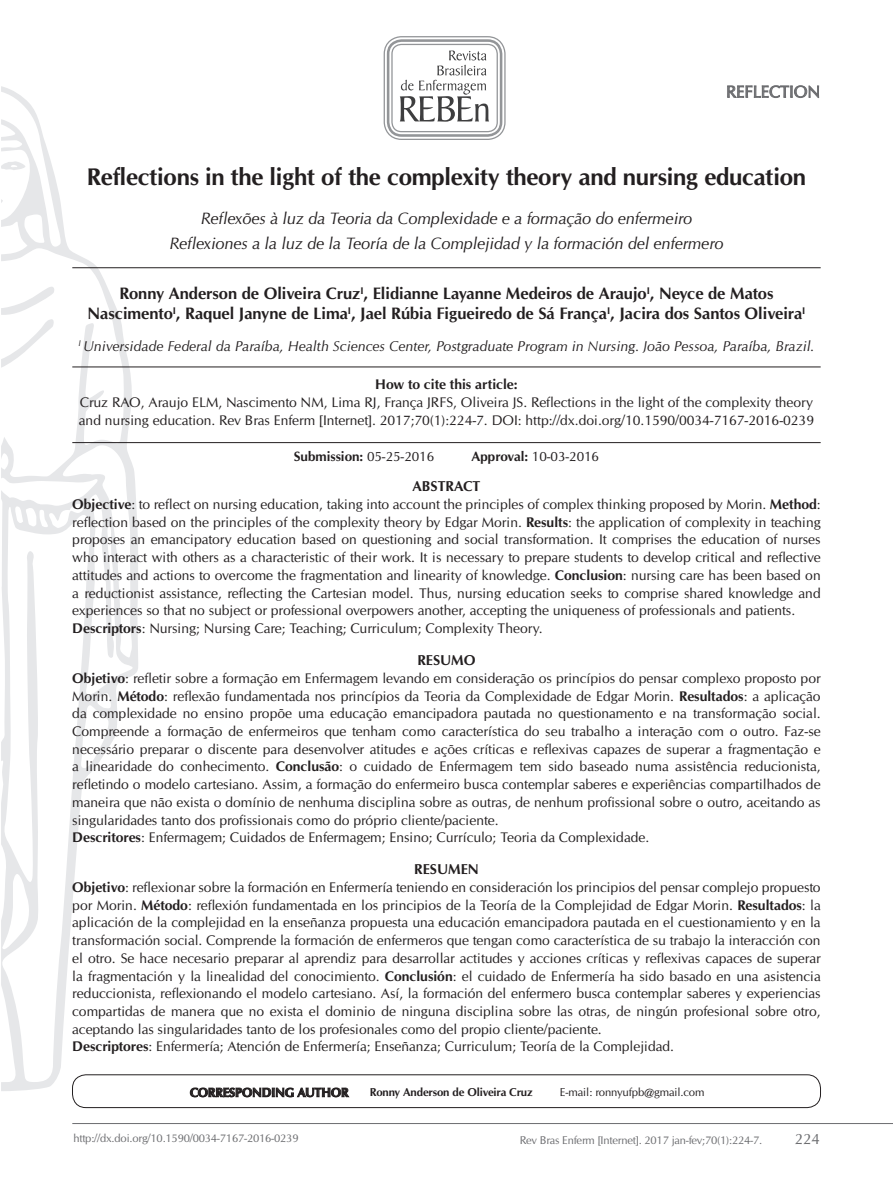
<style>
.page{position:relative;width:893px;height:1191px;background:#fff}
.page>*{position:absolute;margin:0;border:0;box-sizing:border-box;transform-origin:0 0}
.t1{font:700 24px "URW Classico";letter-spacing:-.01em;color:#231f20}
.t2{font:700 16.5px/19.8px "URW Classico";color:#231f20;text-align:center}
.t3{font:italic 16.5px/25.2px "URW Classico";letter-spacing:-.01em;color:#231f20;text-align:center}
.t4{font:16.5px "URW Classico";color:#6c6d70}
.t5{font:15px "URW Classico";color:#6c6d70}
.t6{font:italic 14.25px "URW Classico";color:#231f20}
.t7{font:700 14.25px "URW Classico";color:#231f20}
.t8{font:13.95px/17.7px "URW Classico";color:#231f20}
.t9{font:700 13.95px "URW Classico";color:#231f20}
.t10{font:700 13.5px "URW Classico";color:#231f20}
.t11{font:13.5px "URW Classico";color:#231f20}
.t12{font:700 12.45px "URW Classico";letter-spacing:-.01em;color:#231f20}
.t13{font:700 11.4px "URW Classico";letter-spacing:-.01em;color:#231f20}
.t14{font:11.4px "URW Classico";letter-spacing:-.01em;color:#231f20}
.t15{font:11.25px "URW Classico";letter-spacing:-.015em;color:#6c6d70}
.s1{font-weight:400}
.s2{font-weight:700}
</style>
<div class="page">
<div style="left:384px;top:36px;width:122px;height:104px;border:1px solid #939598;border-radius:17px"></div>
<div style="left:387px;top:39px;width:115px;height:98px;border:3px solid #939598;border-radius:14px"></div>
<div style="left:391px;top:44px;width:107px;height:88px;border:1px solid #939598;border-radius:10px"></div>
<svg style="left:400px;top:51px;width:89px;height:71px"></svg>
<hr style="left:72px;top:1123px;width:821px;height:1px;background:#6c6d70">
<svg style="left:1px;top:86px;width:137px;height:1005px"></svg>
<hr style="left:72px;top:267px;width:749px;height:1px;background:#231f20">
<hr style="left:72px;top:367px;width:749px;height:1px;background:#231f20">
<hr style="left:72px;top:442px;width:749px;height:1px;background:#231f20">
<svg style="left:727px;top:86px;width:92px;height:12px"></svg>
<div style="left:72px;top:1074px;width:749px;height:33px;border:1px solid #231f20;border-radius:14px"></div>
<svg style="left:190px;top:1087px;width:159px;height:10px"></svg>
<p class="t4" style="left:726px;top:82px;width:96px">REFLECTION</p>
<h1 class="t1" style="left:87px;top:162px;width:720px">Reflections in the light of the complexity theory and nursing education</h1>
<p class="t3" style="left:169px;top:206px;width:556px">Reflexões à luz da Teoria da Complexidade e a formação do enfermeiro<br>Reflexiones a la luz de la Teoría de la Complejidad y la formación del enfermero</p>
<p class="t2" style="left:88px;top:284px;width:719px">Ronny Anderson de Oliveira Cruz<sup>I</sup>, Elidianne Layanne Medeiros de Araujo<sup>I</sup>, Neyce de Matos<br>Nascimento<sup>I</sup>, Raquel Janyne de Lima<sup>I</sup>, Jael Rúbia Figueiredo de Sá França<sup>I</sup>, Jacira dos Santos Oliveira<sup>I</sup></p>
<p class="t6" style="left:78px;top:338px;width:738px"><sup>I</sup> Universidade Federal da Paraíba, Health Sciences Center, Postgraduate Program in Nursing. João Pessoa, Paraíba, Brazil.</p>
<p class="t9" style="left:375px;top:375px;width:144px">How to cite this article:</p>
<p class="t8" style="left:79px;top:393px;width:737px">Cruz RAO, Araujo ELM, Nascimento NM, Lima RJ, França JRFS, Oliveira JS. Reflections in the light of the complexity theory and nursing education. Rev Bras Enferm [Internet]. 2017;70(1):224-7. DOI: http://dx.doi.org/10.1590/0034-7167-2016-0239</p>
<p class="t10" style="left:294px;top:448px;width:142px">Submission: <span class="s1">05-25-2016</span></p>
<p class="t11" style="left:471px;top:448px;width:129px"><span class="s2">Approval:</span> 10-03-2016</p>
<p class="t7" style="left:412px;top:478px;width:69px">ABSTRACT</p>
<p class="t8" style="left:72px;top:495px;width:750px"><span class="s2">Objective</span>: to reflect on nursing education, taking into account the principles of complex thinking proposed by Morin. <span class="s2">Method</span>: reflection based on the principles of the complexity theory by Edgar Morin. <span class="s2">Results</span>: the application of complexity in teaching proposes an emancipatory education based on questioning and social transformation. It comprises the education of nurses who interact with others as a characteristic of their work. It is necessary to prepare students to develop critical and reflective attitudes and actions to overcome the fragmentation and linearity of knowledge. <span class="s2">Conclusion</span>: nursing care has been based on a reductionist assistance, reflecting the Cartesian model. Thus, nursing education seeks to comprise shared knowledge and experiences so that no subject or professional overpowers another, accepting the uniqueness of professionals and patients.<br><span class="s2">Descriptors</span>: Nursing; Nursing Care; Teaching; Curriculum; Complexity Theory.</p>
<p class="t7" style="left:417px;top:651px;width:60px">RESUMO</p>
<p class="t8" style="left:72px;top:669px;width:750px"><span class="s2">Objetivo</span>: refletir sobre a formação em Enfermagem levando em consideração os princípios do pensar complexo proposto por Morin. <span class="s2">Método</span>: reflexão fundamentada nos princípios da Teoria da Complexidade de Edgar Morin. <span class="s2">Resultados</span>: a aplicação da complexidade no ensino propõe uma educação emancipadora pautada no questionamento e na transformação social.<br>Compreende a formação de enfermeiros que tenham como característica do seu trabalho a interação com o outro. Faz-se necessário preparar o discente para desenvolver atitudes e ações críticas e reflexivas capazes de superar a fragmentação e a linearidade do conhecimento. <span class="s2">Conclusão</span>: o cuidado de Enfermagem tem sido baseado numa assistência reducionista, refletindo o modelo cartesiano. Assim, a formação do enfermeiro busca contemplar saberes e experiências compartilhados de maneira que não exista o domínio de nenhuma disciplina sobre as outras, de nenhum profissional sobre o outro, aceitando as singularidades tanto dos profissionais como do próprio cliente/paciente.<br><span class="s2">Descritores</span>: Enfermagem; Cuidados de Enfermagem; Ensino; Currículo; Teoria da Complexidade.</p>
<p class="t7" style="left:414px;top:860px;width:66px">RESUMEN</p>
<p class="t8" style="left:72px;top:878px;width:750px"><span class="s2">Objetivo</span>: reflexionar sobre la formación en Enfermería teniendo en consideración los principios del pensar complejo propuesto por Morin. <span class="s2">Método</span>: reflexión fundamentada en los principios de la Teoría de la Complejidad de Edgar Morin. <span class="s2">Resultados</span>: la aplicación de la complejidad en la enseñanza propuesta una educación emancipadora pautada en el cuestionamiento y en la transformación social. Comprende la formación de enfermeros que tengan como característica de su trabajo la interacción con el otro. Se hace necesario preparar al aprendiz para desarrollar actitudes y acciones críticas y reflexivas capaces de superar la fragmentación y la linealidad del conocimiento. <span class="s2">Conclusión</span>: el cuidado de Enfermería ha sido basado en una asistencia reduccionista, reflexionando el modelo cartesiano. Así, la formación del enfermero busca contemplar saberes y experiencias compartidas de manera que no exista el dominio de ninguna disciplina sobre las otras, de ningún profesional sobre otro, aceptando las singularidades tanto de los profesionales como del propio cliente/paciente.<br><span class="s2">Descriptores</span>: Enfermería; Atención de Enfermería; Enseñanza; Curriculum; Teoría de la Complejidad.</p>
<p class="t12" style="left:190px;top:1084px;width:160px">CORRESPONDING AUTHOR</p>
<p class="t13" style="left:370px;top:1085px;width:165px">Ronny Anderson de Oliveira Cruz</p>
<p class="t14" style="left:560px;top:1085px;width:146px">E-mail: ronnyufpb@gmail.com</p>
<p class="t15" style="left:73px;top:1132px;width:227px">http://dx.doi.org/10.1590/0034-7167-2016-0239</p>
<p class="t15" style="left:520px;top:1133px;width:244px">Rev Bras Enferm [Internet]. 2017 jan-fev;70(1):224-7.</p>
<p class="t5" style="left:795px;top:1130px;width:26px">224</p>
</div>
